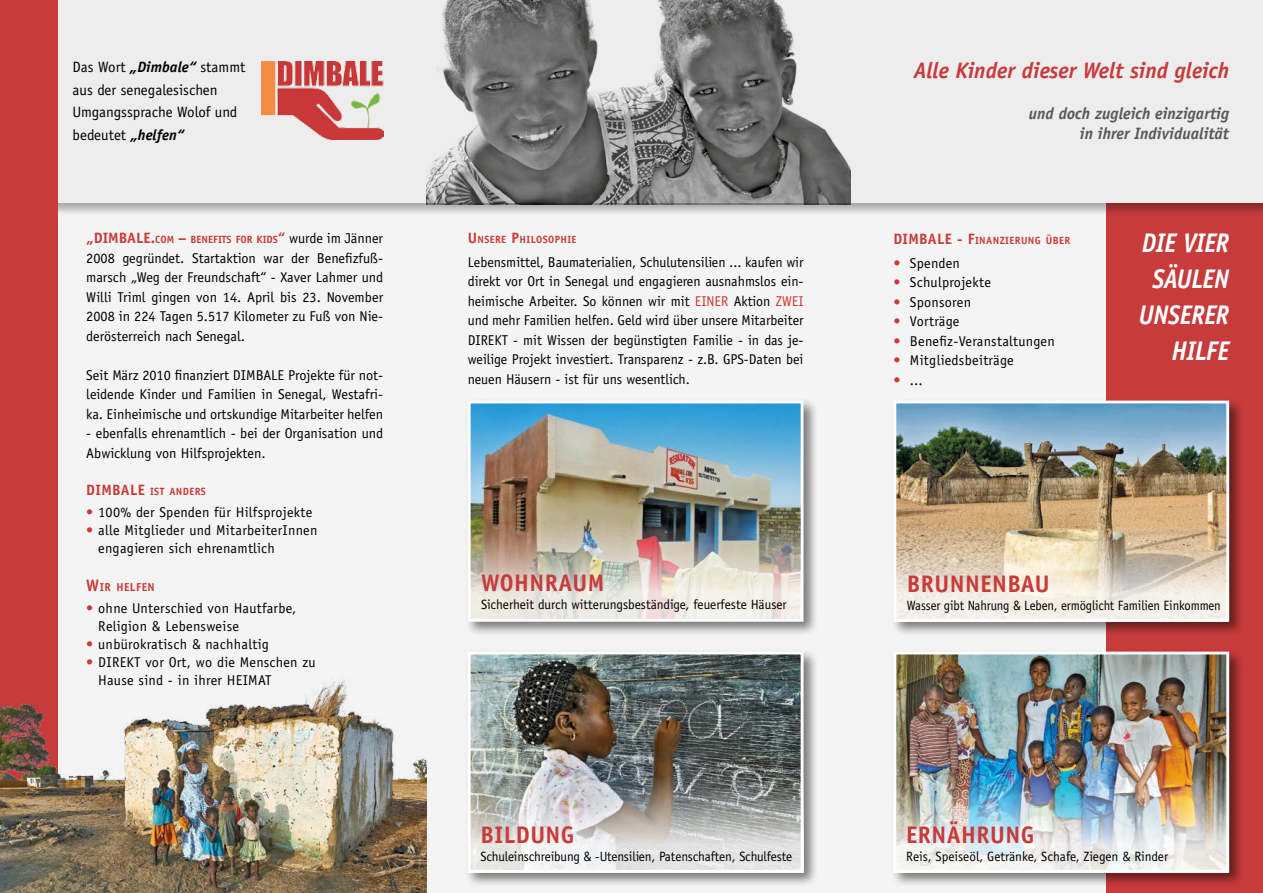
<style>
.page{position:relative;width:1263px;height:893px;background:#fff}
.page>*{position:absolute;margin:0;border:0;box-sizing:border-box;transform-origin:0 0}
.t1{font:italic 700 27px "Officina Sans Std";letter-spacing:-.01em;color:#fff;scale:.91 1}
.t2{font:700 24px "Officina Sans Std";letter-spacing:.02em;color:#c73b3b}
.t3{font:italic 700 22.5px "Officina Sans Std";color:#c73b3b}
.t4{font:italic 700 16.5px "Officina Sans Std";color:#575756}
.text_9_5_block{font:15px/22.5px "Officina Sans Std";color:#000}
.Ü_rot{font:700 15px "Officina Sans Std";color:#c73b3b}
.text_9_5_block-2{font:700 15px "Officina Sans Std";color:#c73b3b}
.text_9_5_block-3{font:14.25px/19.5px "Officina Sans Std";color:#000;text-align:justify}
.text_9_5_block-4{font:14.25px "Officina Sans Std";letter-spacing:.02em;color:#000}
.t5{font:13.5px "Officina Sans Std";letter-spacing:-.01em;color:#000}
.t6{font:13.5px "Officina Sans Std";letter-spacing:-.01em;color:#000;scale:.94 1}
.Ü_rot-2{font:700 11.55px "Officina Sans Std";letter-spacing:.035em;color:#c73b3b}
.Ü_rot-3{font:700 10.5px "Officina Sans Std";letter-spacing:.035em;color:#c73b3b}
.text_9_5_block-5{font:700 10.5px "Officina Sans Std";color:#c73b3b}
.s1{font-weight:700;font-style:italic}
.s2{font-size:15px}
.s3{font-weight:400;font-size:14.25px;color:#000}
.s4{color:#c73b3b}
.s5{font-size:16.5px}
</style>
<div class="page">
<div style="left:33px;top:204px;width:1230px;height:689px;background:#f4f4f4"></div>
<div style="left:1106px;top:193px;width:157px;height:700px;background:#c73b3b"></div>
<div style="left:0;top:0;width:1263px;height:216px;background:#000;opacity:.3"></div>
<div style="left:0;top:0;width:1263px;height:203px;background:#ededed"></div>
<div style="left:0;top:0;width:58px;height:893px;background:#c73b3b"></div>
<img style="left:262px;top:61px;width:121px;height:79px">
<div style="left:465px;top:398px;width:353px;height:239px;background:#000;opacity:.5"></div>
<img style="left:472px;top:405px;width:327px;height:117px">
<div style="left:468px;top:401px;width:335px;height:221px;border:3px solid #fff"></div>
<img style="left:469px;top:522px;width:333px;height:98px">
<div style="left:465px;top:649px;width:353px;height:239px;background:#000;opacity:.5"></div>
<img style="left:472px;top:656px;width:327px;height:119px">
<div style="left:468px;top:652px;width:335px;height:221px;border:3px solid #fff"></div>
<svg style="left:468px;top:775px;width:335px;height:98px"></svg>
<div style="left:890px;top:398px;width:354px;height:239px;background:#000;opacity:.5"></div>
<img style="left:897px;top:405px;width:328px;height:119px">
<div style="left:893px;top:401px;width:336px;height:221px;border:3px solid #fff"></div>
<svg style="left:894px;top:524px;width:333px;height:98px"></svg>
<div style="left:890px;top:649px;width:354px;height:239px;background:#000;opacity:.5"></div>
<img style="left:897px;top:656px;width:328px;height:119px">
<div style="left:893px;top:652px;width:336px;height:221px;border:3px solid #fff"></div>
<img style="left:893px;top:775px;width:336px;height:98px">
<img style="left:426px;top:0;width:424px;height:204px">
<img style="left:0;top:679px;width:426px;height:214px">
<p class="text_9_5_block" style="left:73px;top:56px;width:174px">Das Wort <span class="s1">„Dimbale“</span> stammt aus der senegalesischen<br>Umgangssprache Wolof und bedeutet <span class="s1">„helfen“</span></p>
<p class="t3" style="left:914px;top:57px;width:317px">Alle Kinder dieser Welt sind gleich</p>
<p class="t4" style="left:1029px;top:103px;width:202px">und doch zugleich einzigartig</p>
<p class="t4" style="left:1080px;top:123px;width:151px">in ihrer Individualität</p>
<p class="text_9_5_block-2" style="left:86px;top:229px;width:42px">„DIMBALE</p>
<p class="text_9_5_block-5" style="left:151px;top:233px;width:234px"><span class="s2">.</span>COM <span class="s2">–</span> BENEFITS FOR KIDS<span class="s2">“</span> <span class="s3">wurde im Jänner</span></p>
<p class="text_9_5_block-3" style="left:86px;top:248px;width:298px">2008 gegründet. Startaktion war der Benefizfuß&shy;marsch „Weg der Freundschaft“ - Xaver Lahmer und Willi Triml gingen von 14. April bis 23. November 2008 in 224 Tagen 5.517 Kilometer zu Fuß von Nie&shy;derösterreich nach Senegal.</p>
<p class="text_9_5_block-3" style="left:86px;top:365px;width:298px">Seit März 2010 finanziert DIMBALE Projekte für not&shy;leidende Kinder und Familien in Senegal, Westafri&shy;ka. Einheimische und ortskundige Mitarbeiter helfen</p>
<p class="text_9_5_block-3" style="left:86px;top:424px;width:298px">- ebenfalls ehrenamtlich - bei der Organisation und<br>Abwicklung von Hilfsprojekten.</p>
<p class="Ü_rot" style="left:86px;top:481px;width:35px">DIMBALE</p>
<p class="Ü_rot-3" style="left:150px;top:485px;width:57px">IST ANDERS</p>
<p class="text_9_5_block-4" style="left:86px;top:504px;width:228px"><span class="s4">•</span> 100% der Spenden für Hilfsprojekte</p>
<p class="text_9_5_block-4" style="left:86px;top:522px;width:233px"><span class="s4">•</span> alle Mitglieder und MitarbeiterInnen</p>
<p class="text_9_5_block-4" style="left:98px;top:540px;width:178px">engagieren sich ehrenamtlich</p>
<p class="Ü_rot-2" style="left:86px;top:580px;width:70px"><span class="s5">W</span>IR HELFEN</p>
<p class="text_9_5_block-4" style="left:86px;top:600px;width:212px"><span class="s4">•</span> ohne Unterschied von Hautfarbe,</p>
<p class="text_9_5_block-4" style="left:98px;top:618px;width:142px">Religion &amp; Lebensweise</p>
<p class="text_9_5_block-4" style="left:86px;top:636px;width:184px"><span class="s4">•</span> unbürokratisch &amp; nachhaltig</p>
<p class="text_9_5_block-4" style="left:86px;top:654px;width:231px"><span class="s4">•</span> DIREKT vor Ort, wo die Menschen zu</p>
<p class="text_9_5_block-4" style="left:98px;top:672px;width:175px">Hause sind - in ihrer HEIMAT</p>
<p class="Ü_rot-3" style="left:468px;top:233px;width:110px"><span class="s2">U</span> NSERE <span class="s2">P</span>HILOSOPHIE</p>
<p class="text_9_5_block-3" style="left:468px;top:252px;width:337px">Lebensmittel, Baumaterialien, Schulutensilien ... kaufen wir direkt vor Ort in Senegal und engagieren ausnahmslos ein&shy;heimische Arbeiter. So können wir mit <span class="s4">EINER</span> Aktion <span class="s4">ZWEI </span>und mehr Familien helfen. Geld wird über unsere Mitarbeiter DIREKT - mit Wissen der begünstigten Familie - in das je&shy;weilige Projekt investiert. Transparenz - z.B. GPS-Daten bei neuen Häusern - ist für uns wesentlich.</p>
<p class="t2" style="left:481px;top:568px;width:125px">WOHNRAUM</p>
<p class="t5" style="left:481px;top:597px;width:307px">Sicherheit durch witterungsbeständige, feuerfeste Häuser</p>
<p class="t2" style="left:480px;top:820px;width:95px">BILDUNG</p>
<p class="t5" style="left:480px;top:849px;width:313px">Schuleinschreibung &amp; -Utensilien, Patenschaften, Schulfeste</p>
<p class="Ü_rot" style="left:893px;top:230px;width:35px">DIMBALE</p>
<p class="Ü_rot-3" style="left:957px;top:234px;width:115px"><span class="s2">- F</span>INANZIERUNG ÜBER</p>
<p class="text_9_5_block-4" style="left:893px;top:255px;width:68px"><span class="s4">•</span> Spenden</p>
<p class="text_9_5_block-4" style="left:893px;top:274px;width:99px"><span class="s4">•</span> Schulprojekte</p>
<p class="text_9_5_block-4" style="left:893px;top:294px;width:79px"><span class="s4">•</span> Sponsoren</p>
<p class="text_9_5_block-4" style="left:893px;top:313px;width:68px"><span class="s4">•</span> Vorträge</p>
<p class="text_9_5_block-4" style="left:893px;top:333px;width:163px"><span class="s4">•</span> Benefiz-Veranstaltungen</p>
<p class="text_9_5_block-4" style="left:893px;top:352px;width:122px"><span class="s4">•</span> Mitgliedsbeiträge</p>
<p class="text_9_5_block-3" style="left:893px;top:370px;width:31px"><span class="s4">•</span> ...</p>
<p class="t1" style="left:1142px;top:226px;width:98px">DIE VIER</p>
<p class="t1" style="left:1152px;top:262px;width:86px">SÄULEN</p>
<p class="t1" style="left:1139px;top:298px;width:101px">UNSERER</p>
<p class="t1" style="left:1172px;top:334px;width:64px">HILFE</p>
<p class="t2" style="left:907px;top:569px;width:144px">BRUNNENBAU</p>
<p class="t6" style="left:907px;top:598px;width:335px">Wasser gibt Nahrung &amp; Leben, ermöglicht Familien Einkommen</p>
<p class="t2" style="left:906px;top:820px;width:129px">ERNÄHRUNG</p>
<p class="t5" style="left:906px;top:849px;width:263px">Reis, Speiseöl, Getränke, Schafe, Ziegen &amp; Rinder</p>
</div>
